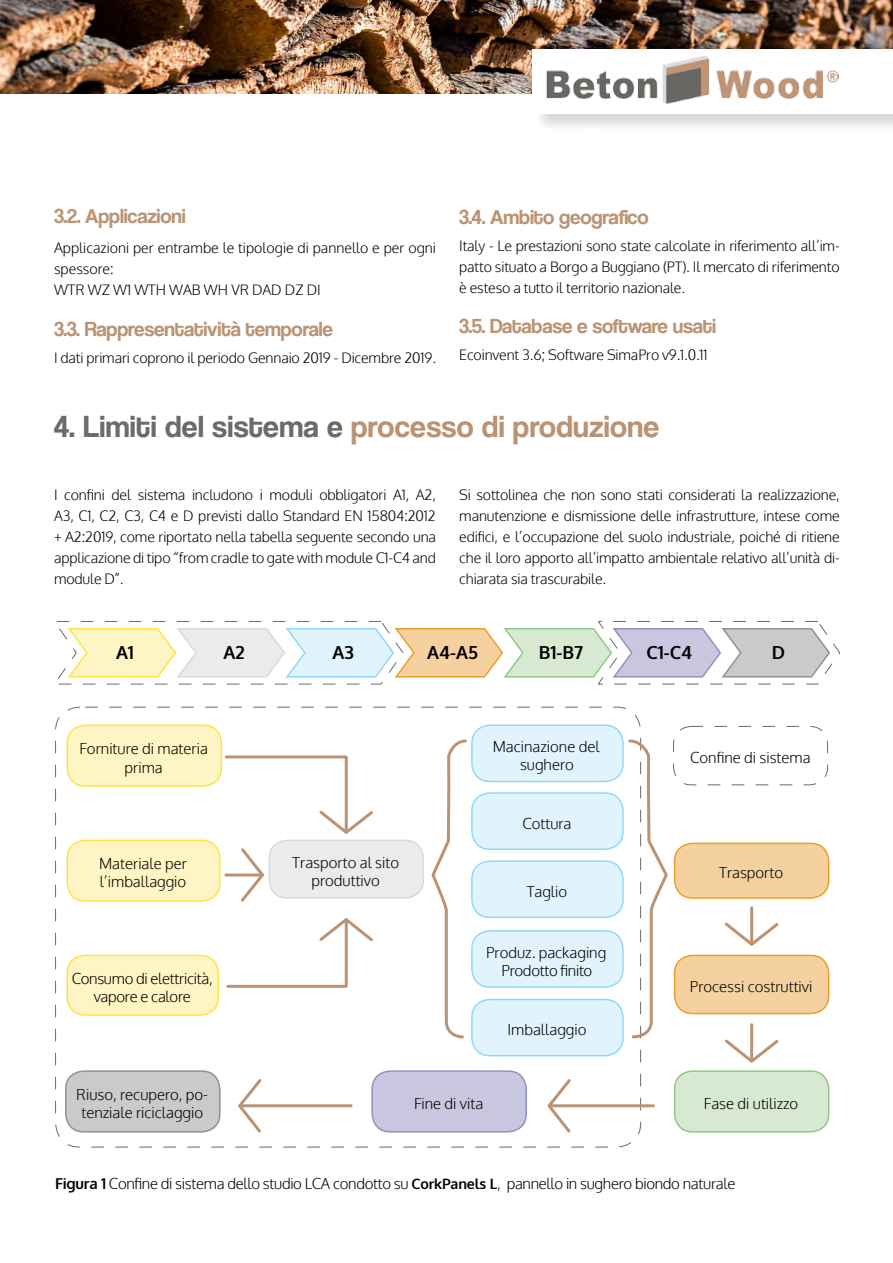
<style>
.page{position:relative;width:893px;height:1263px;background:#fff}
.page>*{position:absolute;margin:0;border:0;box-sizing:border-box;transform-origin:0 0}
.t1{font:31.5px "Coolvetica Rg";letter-spacing:.01em;color:#b99375}
.t2{font:21px "Coolvetica Rg";letter-spacing:-.01em;color:#ba9475}
.t3{font:700 18px "Oxygen";color:#000}
.t4{font:300 15px/18px "Oxygen";color:#000;text-align:center}
.t5{font:300 15px/18px "Oxygen";letter-spacing:-.02em;color:#000;text-align:center}
.t6{font:300 14.25px/21px "Oxygen";letter-spacing:-.01em;color:#000;text-align:justify}
.s1{color:#6b6b6e}
.s2{font-weight:700}
.s3{font-weight:700;font-size:14.25px}
</style>
<div class="page">
<img style="left:0;top:0;width:893px;height:94px">
<div style="left:535px;top:51px;width:358px;height:81px;background:#000;opacity:.15"></div>
<div style="left:533px;top:49px;width:360px;height:64px;background:#fff"></div>
<img style="left:546px;top:57px;width:293px;height:46px">
<div style="left:67px;top:725px;width:154px;height:61px;background:#fff4c3;border-radius:18px"></div>
<div style="left:66px;top:724px;width:156px;height:63px;border:2px solid #fee542;border-radius:18px"></div>
<div style="left:67px;top:840px;width:153px;height:61px;background:#fff4c3;border-radius:18px"></div>
<div style="left:66px;top:839px;width:155px;height:63px;border:2px solid #fee542;border-radius:18px"></div>
<div style="left:67px;top:955px;width:151px;height:60px;background:#fff4c3;border-radius:18px"></div>
<div style="left:66px;top:955px;width:153px;height:61px;border:2px solid #fee542;border-radius:18px"></div>
<div style="left:269px;top:840px;width:154px;height:58px;background:#ebebeb;border-radius:18px"></div>
<div style="left:268px;top:839px;width:156px;height:60px;border:2px solid #dadada;border-radius:18px"></div>
<div style="left:472px;top:793px;width:151px;height:56px;background:#e1f4fd;border-radius:18px"></div>
<div style="left:471px;top:792px;width:153px;height:58px;border:2px solid #91d8f8;border-radius:18px"></div>
<div style="left:675px;top:843px;width:154px;height:55px;background:#f5d1a0;border-radius:18px"></div>
<div style="left:674px;top:842px;width:155px;height:57px;border:2px solid #ea9f2a;border-radius:18px"></div>
<div style="left:675px;top:955px;width:154px;height:58px;background:#f5d1a0;border-radius:18px"></div>
<div style="left:674px;top:955px;width:155px;height:59px;border:2px solid #ea9f2a;border-radius:18px"></div>
<div style="left:675px;top:1071px;width:154px;height:61px;background:#d8e9d2;border-radius:18px"></div>
<div style="left:674px;top:1070px;width:155px;height:62px;border:2px solid #93c789;border-radius:18px"></div>
<div style="left:372px;top:1071px;width:154px;height:61px;background:#c8c7df;border-radius:18px"></div>
<div style="left:371px;top:1070px;width:156px;height:62px;border:2px solid #9192c0;border-radius:18px"></div>
<div style="left:66px;top:1071px;width:154px;height:61px;background:#cacaca;border-radius:18px"></div>
<div style="left:65px;top:1070px;width:156px;height:62px;border:2px solid #919193;border-radius:18px"></div>
<div style="left:673px;top:726px;width:155px;height:59px;border:1px dashed #6b6b6e;border-radius:18px"></div>
<svg style="left:238px;top:848px;width:26px;height:54px"></svg>
<hr style="left:226px;top:873px;width:36px;height:3px;background:#b99375">
<svg style="left:431px;top:739px;width:36px;height:300px"></svg>
<svg style="left:725px;top:920px;width:54px;height:26px"></svg>
<hr style="left:750px;top:908px;width:3px;height:36px;background:#b99375">
<svg style="left:725px;top:1037px;width:54px;height:26px"></svg>
<hr style="left:750px;top:1025px;width:3px;height:36px;background:#b99375">
<svg style="left:225px;top:755px;width:148px;height:79px"></svg>
<svg style="left:226px;top:918px;width:147px;height:70px"></svg>
<svg style="left:547px;top:1079px;width:26px;height:54px"></svg>
<hr style="left:549px;top:1104px;width:104px;height:3px;background:#b99375">
<svg style="left:238px;top:1079px;width:26px;height:54px"></svg>
<hr style="left:240px;top:1104px;width:111px;height:3px;background:#b99375">
<svg style="left:56px;top:621px;width:784px;height:64px"></svg>
<div style="left:472px;top:725px;width:151px;height:56px;background:#e1f4fd;border-radius:18px"></div>
<div style="left:471px;top:724px;width:153px;height:58px;border:2px solid #91d8f8;border-radius:18px"></div>
<div style="left:472px;top:861px;width:151px;height:56px;background:#e1f4fd;border-radius:18px"></div>
<div style="left:471px;top:860px;width:153px;height:58px;border:2px solid #91d8f8;border-radius:18px"></div>
<div style="left:472px;top:931px;width:151px;height:56px;background:#e1f4fd;border-radius:18px"></div>
<div style="left:471px;top:930px;width:153px;height:58px;border:2px solid #91d8f8;border-radius:18px"></div>
<div style="left:472px;top:999px;width:151px;height:57px;background:#e1f4fd;border-radius:18px"></div>
<div style="left:471px;top:999px;width:153px;height:57px;border:2px solid #91d8f8;border-radius:18px"></div>
<svg style="left:628px;top:738px;width:40px;height:301px"></svg>
<h2 class="t2" style="left:54px;top:204px;width:133px">3.2. Applicazioni</h2>
<p class="t6" style="left:54px;top:238px;width:383px;text-align:left">Applicazioni per entrambe le tipologie di pannello e per ogni spessore:<br>WTR WZ W1 WTH WAB WH VR DAD DZ DI</p>
<h2 class="t2" style="left:54px;top:316px;width:280px">3.3. Rappresentatività temporale</h2>
<p class="t6" style="left:54px;top:347px;width:383px">I dati primari coprono il periodo Gennaio 2019 - Dicembre 2019.</p>
<h2 class="t2" style="left:459px;top:204px;width:191px">3.4. Ambito geografico</h2>
<p class="t6" style="left:459px;top:235px;width:382px">Italy - Le prestazioni sono state calcolate in riferimento all’im&shy;patto situato a Borgo a Buggiano (PT). Il mercato di riferimento è esteso a tutto il territorio nazionale.</p>
<h2 class="t2" style="left:459px;top:314px;width:258px">3.5. Database e software usati</h2>
<p class="t6" style="left:459px;top:345px;width:250px">Ecoinvent 3.6; Software SimaPro v9.1.0.11</p>
<h1 class="t1" style="left:54px;top:408px;width:607px"><span class="s1">4. Limiti del sistema e</span> processo di produzione</h1>
<p class="t6" style="left:54px;top:484px;width:384px">I confini del sistema includono i moduli obbligatori A1, A2, A3, C1, C2, C3, C4 e D previsti dallo Standard EN 15804:2012 + A2:2019, come riportato nella tabella seguente secondo una applicazione di tipo “from cradle to gate with module C1-C4 and module D”.</p>
<p class="t6" style="left:459px;top:484px;width:382px">Si sottolinea che non sono stati considerati la realizzazione, manutenzione e dismissione delle infrastrutture, intese come edifici, e l’occupazione del suolo industriale, poiché di ritiene che il loro apporto all’impatto ambientale relativo all’unità di&shy;chiarata sia trascurabile.</p>
<p class="t3" style="left:116px;top:641px;width:19px">A1</p>
<p class="t3" style="left:223px;top:641px;width:23px">A2</p>
<p class="t3" style="left:333px;top:641px;width:23px">A3</p>
<p class="t3" style="left:427px;top:641px;width:52px">A4-A5</p>
<p class="t3" style="left:539px;top:641px;width:46px">B1-B7</p>
<p class="t3" style="left:646px;top:641px;width:47px">C1-C4</p>
<p class="t3" style="left:772px;top:641px;width:15px">D</p>
<p class="t4" style="left:80px;top:739px;width:130px;line-height:19.5px">Forniture di materia prima</p>
<p class="t4" style="left:99px;top:855px;width:89px;text-align:left">Materiale per l’imballaggio</p>
<p class="t5" style="left:72px;top:970px;width:143px">Consumo di elettricità, vapore e calore</p>
<p class="t4" style="left:76px;top:1086px;width:133px">Riuso, recupero, po&shy;tenziale riciclaggio</p>
<p class="t4" style="left:292px;top:854px;width:108px">Trasporto al sito produttivo</p>
<p class="t4" style="left:493px;top:738px;width:108px">Macinazione del sughero</p>
<p class="t4" style="left:522px;top:815px;width:51px">Cottura</p>
<p class="t4" style="left:527px;top:883px;width:42px">Taglio</p>
<p class="t4" style="left:486px;top:944px;width:122px">Produz. packaging<br>Prodotto finito</p>
<p class="t4" style="left:507px;top:1021px;width:80px">Imballaggio</p>
<p class="t4" style="left:690px;top:749px;width:122px">Confine di sistema</p>
<p class="t4" style="left:719px;top:864px;width:66px">Trasporto</p>
<p class="t4" style="left:690px;top:978px;width:124px">Processi costruttivi</p>
<p class="t4" style="left:414px;top:1095px;width:71px">Fine di vita</p>
<p class="t4" style="left:704px;top:1095px;width:96px">Fase di utilizzo</p>
<p class="t5" style="left:55px;top:1175px;width:682px"><span class="s2">Figura 1</span> Confine di sistema dello studio LCA condotto su <span class="s3">CorkPanels L</span>, pannello in sughero biondo naturale</p>
</div>
